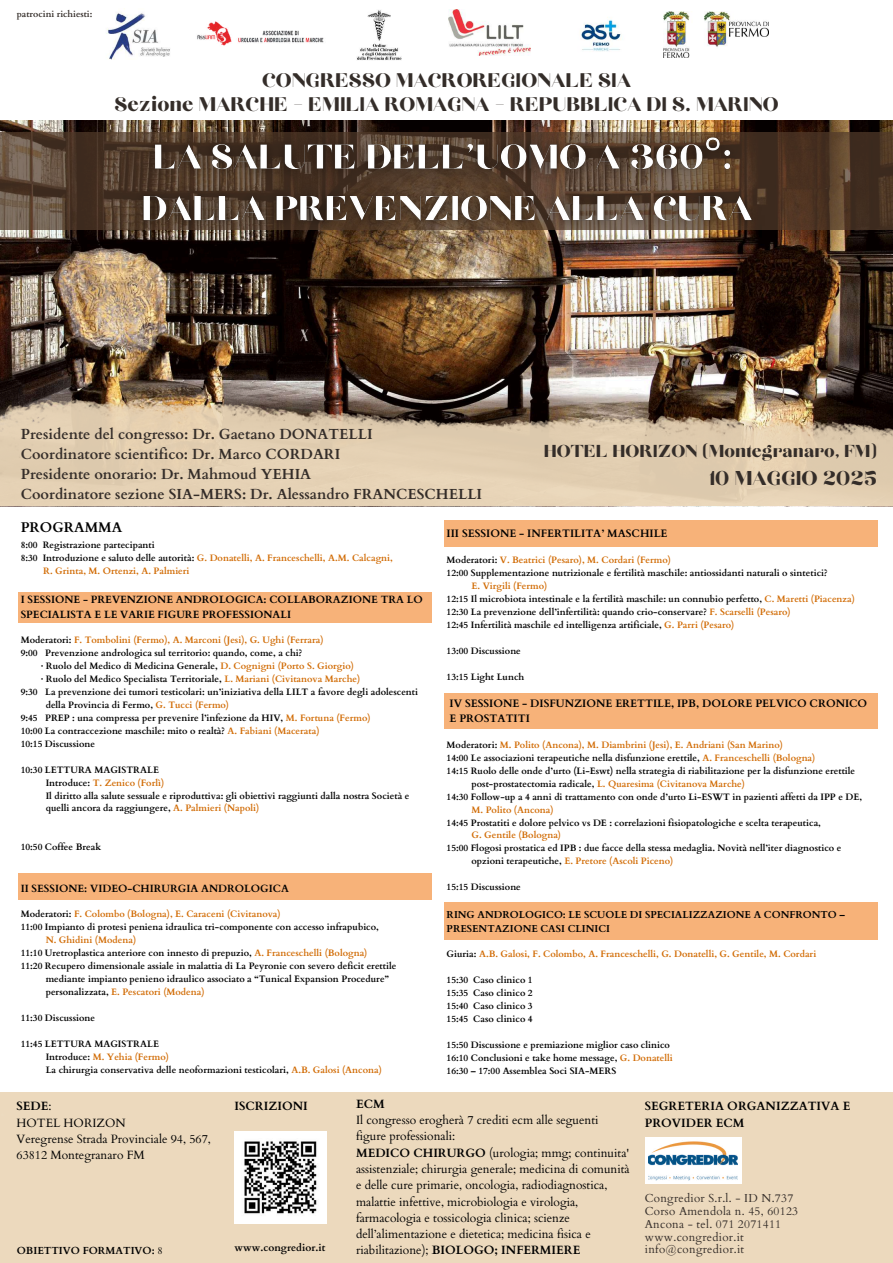
<style>
.page{position:relative;width:893px;height:1263px;background:#fff}
.page>*{position:absolute;margin:0;border:0;box-sizing:border-box;transform-origin:0 0}
.t1{font:25.05px "Chloe";color:#342d29}
.t2{font:24.6px/24.2px "Chloe";color:#342d29;text-align:center}
.t3{font:21.6px "Chloe";color:#342d29}
.t4{font:700 14.62px/20px "Cardo";color:#342d29}
.t5{font:700 14.02px "Cardo";color:#000}
.t6{font:12px/16.4px "Cardo";color:#000}
.t7{font:700 12px/16.4px "Cardo";color:#000}
.t8{font:11.55px/12.8px "Cardo";letter-spacing:.025em;color:#342d29}
.t9{font:700 10.8px/14.6px "Cardo";color:#000}
.t10{font:700 10.5px/14.6px "Cardo";color:#000}
.t11{font:700 10.27px "Cardo";color:#000}
.t12{font:700 10.05px/14.1px "Cardo";color:#000}
.t13{font:700 9.3px/12.9px "Cardo";color:#000}
.t14{font:700 9.3px "Cardo";color:#d16b04}
.t15{font:700 9px "Cardo";color:#342d29}
.s1{color:#000}
.s2{color:#d16b04}
.s3{font-weight:700}
.s4{font-weight:400}
</style>
<div class="page">
<img style="left:0;top:120px;width:893px;height:280px">
<img style="left:0;top:400px;width:893px;height:106px">
<div style="left:18px;top:592px;width:413px;height:31px;background:#f7b279"></div>
<div style="left:18px;top:873px;width:413px;height:27px;background:#f7b279"></div>
<div style="left:444px;top:520px;width:433px;height:27px;background:#f7b279"></div>
<div style="left:444px;top:693px;width:433px;height:35px;background:#f7b279"></div>
<div style="left:444px;top:902px;width:433px;height:37px;background:#f7b279"></div>
<svg style="left:0;top:133px;width:893px;height:97px;background:#523d2d"></svg>
<img style="left:648px;top:1140px;width:90px;height:41px">
<img style="left:580px;top:17px;width:41px;height:34px">
<img style="left:449px;top:9px;width:82px;height:46px">
<img style="left:356px;top:10px;width:45px;height:50px">
<img style="left:664px;top:11px;width:104px;height:46px">
<img style="left:106px;top:13px;width:64px;height:47px">
<img style="left:197px;top:21px;width:127px;height:25px">
<img style="left:241px;top:1138px;width:78px;height:78px">
<img style="left:124px;top:120px;width:647px;height:122px">
<p class="t15" style="left:17px;top:8px;width:77px">patrocini richiesti:</p>
<h2 class="t2" style="left:114px;top:69px;width:666px">CONGRESSO MACROREGIONALE SIA<br>Sezione MARCHE – EMILIA ROMAGNA – REPUBBLICA DI S. MARINO</h2>
<h3 class="t4" style="left:21px;top:424px;width:463px">Presidente del congresso: Dr. Gaetano DONATELLI<br>Coordinatore scientifico: Dr. Marco CORDARI<br>Presidente onorario: Dr. Mahmoud YEHIA<br>Coordinatore sezione SIA-MERS: Dr. Alessandro FRANCESCHELLI</h3>
<h3 class="t3" style="left:544px;top:441px;width:335px">HOTEL HORIZON (Montegranaro, FM)</h3>
<h1 class="t1" style="left:709px;top:466px;width:170px">10 MAGGIO 2025</h1>
<h3 class="t5" style="left:21px;top:518px;width:103px">PROGRAMMA</h3>
<p class="t13" style="left:21px;top:539px;width:136px">8:00 Registrazione partecipanti</p>
<p class="t14" style="left:21px;top:552px;width:373px"><span class="s1">8:30 Introduzione e saluto delle autorità:</span> G. Donatelli, A. Franceschelli, A.M. Calcagni,</p>
<p class="t14" style="left:43px;top:565px;width:148px">R. Grinta, M. Ortenzi, A. Palmieri</p>
<p class="t10" style="left:21px;top:593px;width:404px">I SESSIONE - PREVENZIONE ANDROLOGICA: COLLABORAZIONE TRA LO<br>SPECIALISTA E LE VARIE FIGURE PROFESSIONALI</p>
<p class="t13" style="left:21px;top:634px;width:304px">Moderatori: <span class="s2">F. Tombolini (Fermo), A. Marconi (Jesi), G. Ughi (Ferrara)<br></span>9:00 Prevenzione andrologica sul territorio: quando, come, a chi?</p>
<p class="t13" style="left:41px;top:660px;width:315px">· Ruolo del Medico di Medicina Generale, <span class="s2">D. Cognigni (Porto S. Giorgio)</span></p>
<p class="t13" style="left:41px;top:673px;width:321px">· Ruolo del Medico Specialista Territoriale, <span class="s2">L. Mariani (Civitanova Marche)</span></p>
<p class="t13" style="left:21px;top:686px;width:399px">9:30 La prevenzione dei tumori testicolari: un’iniziativa della LILT a favore degli adolescenti</p>
<p class="t13" style="left:46px;top:699px;width:185px">della Provincia di Fermo, <span class="s2">G. Tucci (Fermo)</span></p>
<p class="t13" style="left:21px;top:711px;width:351px">9:45 PREP : una compressa per prevenire l’infezione da HIV, <span class="s2">M. Fortuna (Fermo)</span></p>
<p class="t13" style="left:21px;top:724px;width:300px">10:00 La contraccezione maschile: mito o realtà? <span class="s2">A. Fabiani (Macerata)</span></p>
<p class="t13" style="left:21px;top:737px;width:76px">10:15 Discussione</p>
<p class="t13" style="left:46px;top:763px;width:365px;text-indent:-25px">10:30 LETTURA MAGISTRALE<br>Introduce: <span class="s2">T. Zenico (Forlì)<br></span>Il diritto alla salute sessuale e riproduttiva: gli obiettivi raggiunti dalla nostra Società e quelli ancora da raggiungere, <span class="s2">A. Palmieri (Napoli)</span></p>
<p class="t13" style="left:21px;top:841px;width:82px">10:50 Coffee Break</p>
<p class="t10" style="left:21px;top:881px;width:270px">II SESSIONE: VIDEO-CHIRURGIA ANDROLOGICA</p>
<p class="t13" style="left:21px;top:908px;width:360px">Moderatori: <span class="s2">F. Colombo (Bologna), E. Caraceni (Civitanova)<br></span>11:00 Impianto di protesi peniena idraulica tri-componente con accesso infrapubico,</p>
<p class="t14" style="left:46px;top:934px;width:92px">N. Ghidini (Modena)</p>
<p class="t13" style="left:21px;top:947px;width:348px">11:10 Uretroplastica anteriore con innesto di prepuzio, <span class="s2">A. Franceschelli (Bologna)</span></p>
<p class="t13" style="left:21px;top:960px;width:377px">11:20 Recupero dimensionale assiale in malattia di La Peyronie con severo deficit erettile</p>
<p class="t13" style="left:46px;top:972px;width:345px">mediante impianto penieno idraulico associato a “Tunical Expansion Procedure”</p>
<p class="t14" style="left:46px;top:986px;width:160px"><span class="s1">personalizzata,</span> E. Pescatori (Modena)</p>
<p class="t13" style="left:21px;top:1011px;width:76px">11:30 Discussione</p>
<p class="t13" style="left:46px;top:1037px;width:338px;text-indent:-25px">11:45 LETTURA MAGISTRALE<br>Introduce: <span class="s2">M. Yehia (Fermo)<br></span>La chirurgia conservativa delle neoformazioni testicolari, <span class="s2">A.B. Galosi (Ancona)</span></p>
<p class="t9" style="left:446px;top:527px;width:222px">III SESSIONE - INFERTILITA’ MASCHILE</p>
<p class="t13" style="left:446px;top:554px;width:382px">Moderatori: <span class="s2">V. Beatrici (Pesaro), M. Cordari (Fermo)<br></span>12:00 Supplementazione nutrizionale e fertilità maschile: antiossidanti naturali o sintetici?</p>
<p class="t13" style="left:446px;top:580px;width:410px;text-indent:25px"><span class="s2">E. Virgili (Fermo)<br></span>12:15 Il microbiota intestinale e la fertilità maschile: un connubio perfetto, <span class="s2">C. Maretti (Piacenza)<br></span>12:30 La prevenzione dell’infertilità: quando crio-conservare? <span class="s2">F. Scarselli (Pesaro)<br></span>12:45 Infertilità maschile ed intelligenza artificiale, <span class="s2">G. Parri (Pesaro)</span></p>
<p class="t13" style="left:446px;top:644px;width:76px">13:00 Discussione</p>
<p class="t13" style="left:446px;top:670px;width:79px">13:15 Light Lunch</p>
<p class="t9" style="left:449px;top:697px;width:419px">IV SESSIONE - DISFUNZIONE ERETTILE, IPB, DOLORE PELVICO CRONICO<br>E PROSTATITI</p>
<p class="t14" style="left:446px;top:739px;width:338px"><span class="s1">Moderatori:</span> M. Polito (Ancona), M. Diambrini (Jesi), E. Andriani (San Marino)</p>
<p class="t13" style="left:446px;top:751px;width:370px">14:00 Le associazioni terapeutiche nella disfunzione erettile, <span class="s2">A. Franceschelli (Bologna)</span></p>
<p class="t13" style="left:446px;top:764px;width:410px">14:15 Ruolo delle onde d’urto (Li-Eswt) nella strategia di riabilitazione per la disfunzione erettile</p>
<p class="t14" style="left:471px;top:777px;width:275px"><span class="s1">post-prostatectomia radicale,</span> L. Quaresima (Civitanova Marche)</p>
<p class="t13" style="left:446px;top:790px;width:417px">14:30 Follow-up a 4 anni di trattamento con onde d’urto Li-ESWT in pazienti affetti da IPP e DE,</p>
<p class="t14" style="left:471px;top:803px;width:84px">M. Polito (Ancona)</p>
<p class="t13" style="left:446px;top:816px;width:376px">14:45 Prostatiti e dolore pelvico vs DE : correlazioni fisiopatologiche e scelta terapeutica,</p>
<p class="t14" style="left:471px;top:829px;width:91px">G. Gentile (Bologna)</p>
<p class="t13" style="left:471px;top:842px;width:371px;text-indent:-25px">15:00 Flogosi prostatica ed IPB : due facce della stessa medaglia. Novità nell’iter diagnostico e opzioni terapeutiche, <span class="s2">E. Pretore (Ascoli Piceno)</span></p>
<p class="t13" style="left:446px;top:881px;width:76px">15:15 Discussione</p>
<p class="t12" style="left:446px;top:907px;width:400px">RING ANDROLOGICO: LE SCUOLE DI SPECIALIZZAZIONE A CONFRONTO –<br>PRESENTAZIONE CASI CLINICI</p>
<p class="t14" style="left:446px;top:948px;width:371px"><span class="s1">Giuria:</span> A.B. Galosi, F. Colombo, A. Franceschelli, G. Donatelli, G. Gentile, M. Cordari</p>
<p class="t13" style="left:446px;top:974px;width:88px;text-align:justify">15:30 Caso clinico 1<br>15:35 Caso clinico 2<br>15:40 Caso clinico 3<br>15:45 Caso clinico 4</p>
<p class="t13" style="left:446px;top:1038px;width:228px">15:50 Discussione e premiazione miglior caso clinico<br>16:10 Conclusioni e take home message, <span class="s2">G. Donatelli<br></span>16:30 – 17:00 Assemblea Soci SIA-MERS</p>
<p class="t6" style="left:17px;top:1098px;width:196px"><span class="s3">SEDE</span>:<br>HOTEL HORIZON<br>Veregrense Strada Provinciale 94, 567,<br>63812 Montegranaro FM</p>
<p class="t7" style="left:235px;top:1098px;width:75px">ISCRIZIONI</p>
<p class="t7" style="left:356px;top:1096px;width:30px">ECM</p>
<p class="t6" style="left:356px;top:1112px;width:275px">Il congresso erogherà 7 crediti ecm alle seguenti figure professionali:<br><span class="s3">MEDICO CHIRURGO</span> (urologia; mmg; continuita' assistenziale; chirurgia generale; medicina di comunità e delle cure primarie, oncologia, radiodiagnostica, malattie infettive, microbiologia e virologia, farmacologia e tossicologia clinica; scienze dell’alimentazione e dietetica; medicina fisica e</p>
<p class="t11" style="left:235px;top:1241px;width:92px">www.congredior.it</p>
<p class="t11" style="left:17px;top:1244px;width:147px">OBIETTIVO FORMATIVO: <span class="s4">8</span></p>
<p class="t7" style="left:356px;top:1242px;width:226px"><span class="s4">riabilitazione);</span> BIOLOGO; INFERMIERE</p>
<p class="t7" style="left:645px;top:1098px;width:207px">SEGRETERIA ORGANIZZATIVA E<br>PROVIDER ECM</p>
<p class="t8" style="left:645px;top:1192px;width:155px">Congredior S.r.l. - ID N.737<br>Corso Amendola n. 45, 60123<br>Ancona - tel. 071 2071411 www.congredior.it info@congredior.it</p>
</div>
